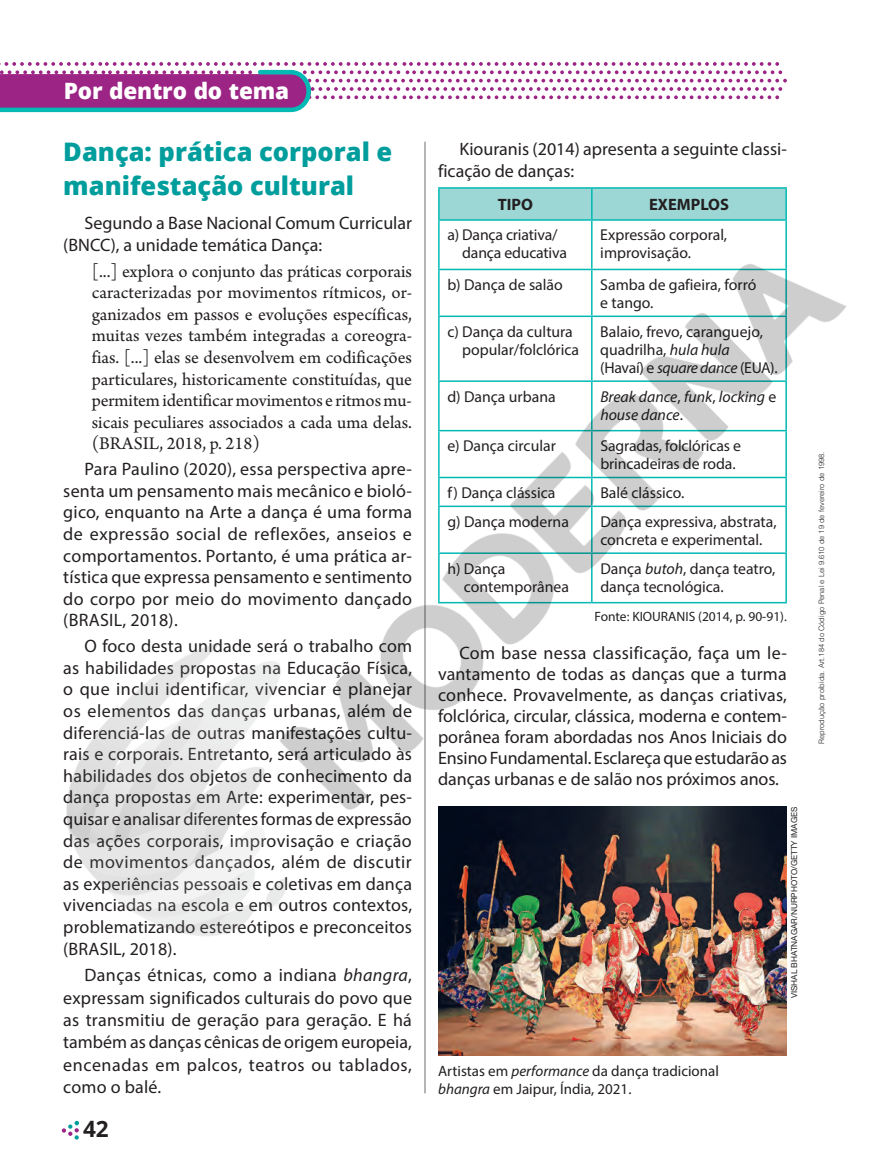
<style>
.page{position:relative;width:872px;height:1170px;background:#fff}
.page>*{position:absolute;margin:0;border:0;box-sizing:border-box;transform-origin:0 0}
.t1{font:800 25.5px/33.6px "Open Sans";color:#009d9d}
.t2{font:800 22.5px "Open Sans";letter-spacing:-.01em;color:#fff}
.t3{font:700 22.5px "Open Sans";color:#231f20}
.t4{font:18.75px/21.6px "Arno Pro";color:#231f20;text-align:justify}
.t5{font:18px/21.6px "Myriad Pro";color:#231f20;text-align:justify}
.t6{font:700 16.5px "Myriad Pro";color:#231f20}
.t7{font:15.75px/18px "Myriad Pro";color:#231f20}
.t8{font:italic 15.75px/18px "Myriad Pro";color:#231f20}
.t9{font:15px/18px "Myriad Pro";color:#231f20}
.t10{font:13.5px "Myriad Pro";color:#231f20}
.t11{font:8.25px "Helvetica Neue LT Std";color:#231f20}
.t12{font:300 7.5px "Helvetica LT Std";color:#231f20}
.s1{font-style:italic}
.s2{font-style:normal}
</style>
<div class="page">
<hr style="left:424px;top:142px;width:1px;height:951px;background:#6c6d70">
<svg style="left:62px;top:1120px;width:17px;height:19px"></svg>
<svg style="left:0;top:62px;width:787px;height:50px"></svg>
<img style="left:438px;top:985px;width:349px;height:70px">
<img style="left:66px;top:141px;width:781px;height:844px">
<p class="t2" style="left:64px;top:74px;width:227px">Por dentro do tema</p>
<h1 class="t1" style="left:63px;top:134px;width:330px">Dança: prática corporal e manifestação cultural</h1>
<p class="t5" style="left:63px;top:212px;width:350px;text-indent:21px">Segundo a Base Nacional Comum Curricular (BNCC), a unidade temática Dança:</p>
<p class="t4" style="left:92px;top:261px;width:322px">[...] explora o conjunto das práticas corporais caracterizadas por movimentos rítmicos, or&shy;ganizados em passos e evoluções específicas, muitas vezes também integradas a coreogra&shy;fias. [...] elas se desenvolvem em codificações particulares, historicamente constituídas, que permitem identificar movimentos e ritmos mu&shy;sicais peculiares associados a cada uma delas. (BRASIL, 2018, p. 218)</p>
<p class="t5" style="left:63px;top:458px;width:350px;text-indent:21px">Para Paulino (2020), essa perspectiva apre&shy;senta um pensamento mais mecânico e bioló&shy;gico, enquanto na Arte a dança é uma forma de expressão social de reflexões, anseios e comportamentos. Portanto, é uma prática ar&shy;tística que expressa pensamento e sentimento do corpo por meio do movimento dançado (BRASIL, 2018).</p>
<p class="t5" style="left:63px;top:635px;width:350px;text-indent:21px">O foco desta unidade será o trabalho com as habilidades propostas na Educação Física, o que inclui identificar, vivenciar e planejar os elementos das danças urbanas, além de diferenciá-las de outras manifestações cultu&shy;rais e corporais. Entretanto, será articulado às habilidades dos objetos de conhecimento da dança propostas em Arte: experimentar, pes&shy;quisar e analisar diferentes formas de expressão das ações corporais, improvisação e criação de movimentos dançados, além de discutir as experiências pessoais e coletivas em dança vivenciadas na escola e em outros contextos, problematizando estereótipos e preconceitos (BRASIL, 2018).</p>
<p class="t5" style="left:63px;top:963px;width:350px;line-height:22.4px;text-indent:21px">Danças étnicas, como a indiana <span class="s1">bhangra</span>, expressam significados culturais do povo que as transmitiu de geração para geração. E há também as danças cênicas de origem europeia, encenadas em palcos, teatros ou tablados, como o balé.</p>
<p class="t3" style="left:83px;top:1113px;width:27px">42</p>
<p class="t5" style="left:438px;top:138px;width:350px;text-indent:21px">Kiouranis (2014) apresenta a seguinte classi&shy;ficação de danças:</p>
<p class="t6" style="left:498px;top:194px;width:37px">TIPO</p>
<p class="t6" style="left:649px;top:194px;width:81px">EXEMPLOS</p>
<p class="t7" style="left:462px;top:226px;width:106px;text-indent:-15px">a) Dança criativa/ dança educativa</p>
<p class="t7" style="left:600px;top:226px;width:128px">Expressão corporal, improvisação.</p>
<p class="t7" style="left:447px;top:275px;width:117px">b) Dança de salão</p>
<p class="t7" style="left:600px;top:275px;width:157px">Samba de gafieira, forró e tango.</p>
<p class="t7" style="left:462px;top:322px;width:118px;text-indent:-15px">c) Dança da cultura popular/folclórica</p>
<p class="t7" style="left:600px;top:322px;width:179px">Balaio, frevo, caranguejo, quadrilha, <span class="s1">hula hula<br></span>(Havaí) e <span class="s1">square dance</span> (EUA).</p>
<p class="t7" style="left:447px;top:387px;width:110px">d) Dança urbana</p>
<p class="t8" style="left:600px;top:387px;width:177px">Break dance<span class="s2">,</span> funk<span class="s2">,</span> locking <span class="s2">e </span>house dance<span class="s2">.</span></p>
<p class="t7" style="left:447px;top:436px;width:110px">e) Dança circular</p>
<p class="t7" style="left:600px;top:436px;width:142px">Sagradas, folclóricas e brincadeiras de roda.</p>
<p class="t7" style="left:447px;top:483px;width:109px">f) Dança clássica</p>
<p class="t7" style="left:600px;top:483px;width:86px">Balé clássico.</p>
<p class="t7" style="left:447px;top:512px;width:123px">g) Dança moderna</p>
<p class="t7" style="left:600px;top:512px;width:178px">Dança expressiva, abstrata, concreta e experimental.</p>
<p class="t7" style="left:464px;top:559px;width:106px;text-indent:-17px">h) Dança contemporânea</p>
<p class="t7" style="left:600px;top:559px;width:176px">Dança <span class="s1">butoh</span>, dança teatro, dança tecnológica.</p>
<p class="t10" style="left:594px;top:608px;width:194px">Fonte: KIOURANIS (2014, p. 90-91).</p>
<p class="t5" style="left:438px;top:642px;width:350px;line-height:21px;text-indent:21px">Com base nessa classificação, faça um le&shy;vantamento de todas as danças que a turma conhece. Provavelmente, as danças criativas, folclórica, circular, clássica, moderna e contem&shy;porânea foram abordadas nos Anos Iniciais do Ensino Fundamental. Esclareça que estudarão as danças urbanas e de salão nos próximos anos.</p>
<p class="t11" style="left:789px;top:998px;width:193px;rotate:-90deg">VISHAL BHATNAGAR/NURPHOTO/GETTY IMAGES</p>
<p class="t12" style="left:817px;top:744px;width:294px;rotate:-90deg">Reprodução proibida. Art.184 do Código Penal e Lei 9.610 de 19 de fevereiro de 1998.</p>
<p class="t9" style="left:438px;top:1061px;width:282px">Artistas em <span class="s1">performance</span> da dança tradicional <span class="s1">bhangra</span> em Jaipur, Índia, 2021.</p>
</div>
